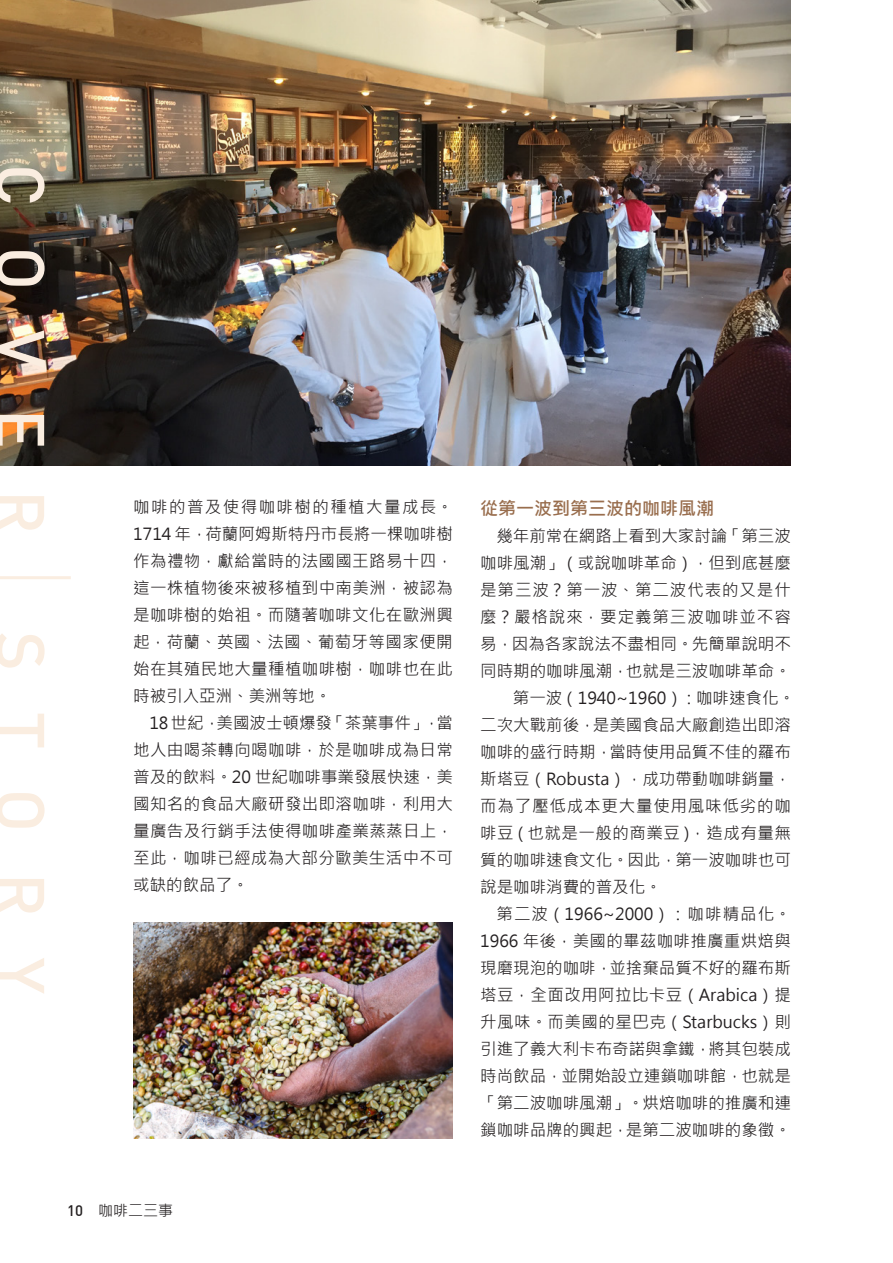
<style>
.page{position:relative;width:893px;height:1263px;background:#fff}
.page>*{position:absolute;margin:0;border:0;box-sizing:border-box;transform-origin:0 0}
.t1{font:500 67.5px "DIN";letter-spacing:.6em;color:#faede0}
.t2{font:700 18px "Microsoft Jheng Hei";color:#996e4e}
.內文{font:16.5px/27px "Microsoft Jheng Hei";color:#231f20;text-align:justify}
.t3{font:15px "Microsoft Jheng Hei";color:#231f20}
.s1{font-family:"DIN";font-weight:500}
</style>
<div class="page">
<img style="left:0;top:0;width:791px;height:466px">
<hr style="left:0;top:576px;width:71px;height:3px;background:#faede0">
<img style="left:133px;top:923px;width:320px;height:215px">
<h1 class="t1" style="left:64px;top:164px;width:372px;rotate:90deg">COVER</h1>
<h1 class="t1" style="left:64px;top:631px;width:364px;rotate:90deg">STORY</h1>
<p class="內文" style="left:133px;top:494px;width:321px">咖啡的普及使得咖啡樹的種植大量成長。1714 年，荷蘭阿姆斯特丹市長將一棵咖啡樹作為禮物，獻給當時的法國國王路易十四，這一株植物後來被移植到中南美洲，被認為是咖啡樹的始祖。而隨著咖啡文化在歐洲興起，荷蘭、英國、法國、葡萄牙等國家便開始在其殖民地大量種植咖啡樹，咖啡也在此時被引入亞洲、美洲等地。</p>
<p class="內文" style="left:133px;top:710px;width:321px;text-indent:16px">18 世紀，美國波士頓爆發「茶葉事件」，當地人由喝茶轉向喝咖啡，於是咖啡成為日常普及的飲料。20 世紀咖啡事業發展快速，美國知名的食品大廠研發出即溶咖啡，利用大量廣告及行銷手法使得咖啡產業蒸蒸日上，至此，咖啡已經成為大部分歐美生活中不可或缺的飲品了。</p>
<p class="t3" style="left:67px;top:1201px;width:107px"><span class="s1">10</span>　咖啡二三事</p>
<p class="t2" style="left:480px;top:497px;width:235px">從第一波到第三波的咖啡風潮</p>
<p class="內文" style="left:480px;top:522px;width:312px;text-indent:16px">幾年前常在網路上看到大家討論「第三波咖啡風潮」（或說咖啡革命），但到底甚麼是第三波？第一波、第二波代表的又是什麼？嚴格說來，要定義第三波咖啡並不容易，因為各家說法不盡相同。先簡單說明不同時期的咖啡風潮，也就是三波咖啡革命。</p>
<p class="內文" style="left:480px;top:684px;width:316px;text-align:left;text-indent:33px">第一波（1940~1960）：咖啡速食化。二次大戰前後，是美國食品大廠創造出即溶咖啡的盛行時期，當時使用品質不佳的羅布斯塔豆（Robusta），成功帶動咖啡銷量，而為了壓低成本更大量使用風味低劣的咖啡豆 ( 也就是一般的商業豆 )，造成有量無質的咖啡速食文化。因此，第一波咖啡也可說是咖啡消費的普及化。</p>
<p class="內文" style="left:480px;top:900px;width:312px;text-indent:16px">第二波（1966~2000）：咖啡精品化。1966 年後，美國的畢茲咖啡推廣重烘焙與現磨現泡的咖啡，並捨棄品質不好的羅布斯塔豆，全面改用阿拉比卡豆（Arabica）提升風味。而美國的星巴克（Starbucks）則引進了義大利卡布奇諾與拿鐵，將其包裝成時尚飲品，並開始設立連鎖咖啡館，也就是「第二波咖啡風潮」。烘焙咖啡的推廣和連鎖咖啡品牌的興起，是第二波咖啡的象徵。</p>
</div>
